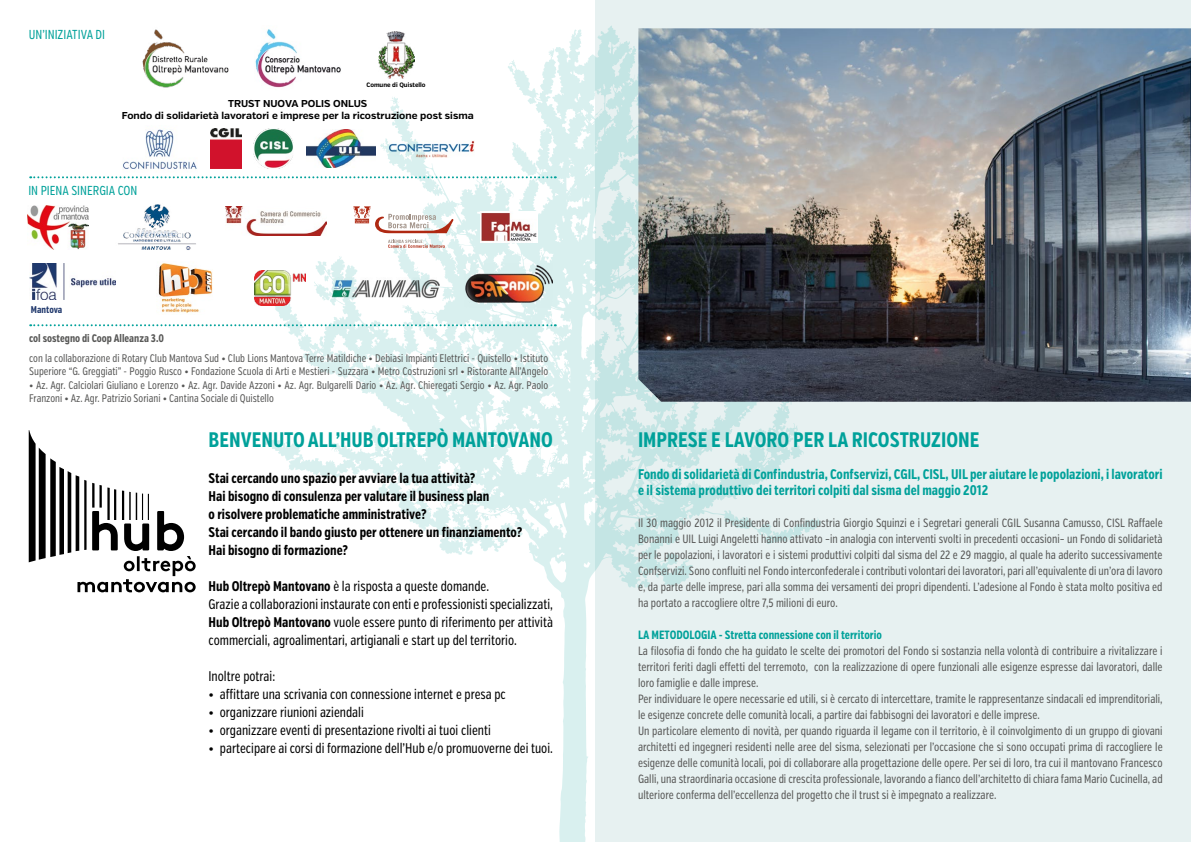
<style>
.page{position:relative;width:1191px;height:842px;background:#fff}
.page>*{position:absolute;margin:0;border:0;box-sizing:border-box;transform-origin:0 0}
.t1{font:700 21px "Verb Comp";color:#00a19a}
.t2{font:14px/18px "Verb Comp";color:#000}
.t3{font:700 14px/18px "Verb Comp";color:#000}
.t4{font:700 14px/16px "Verb Comp";color:#00a19a}
.t5{font:13px "Verb Comp";color:#00a19a}
.t6{font:12px/16px "Verb Comp";color:#575756;text-align:justify}
.t7{font:700 12px "Verb Comp";color:#00a19a}
.t8{font:11px/13.2px "Verb Comp";color:#575756}
.t9{font:700 11px "Verb Comp";color:#575756}
.t10{font:700 10px/12px "Verb";color:#000;text-align:center}
.t11{font:700 9.9px "Verb Comp";letter-spacing:-.005em;color:#21396d}
.t12{font:700 6.4px "Verb Cond";color:#000}
.s1{font-weight:700}
</style>
<div class="page">
<div style="left:595px;top:0;width:596px;height:842px;background:#e7f1f1"></div>
<svg style="left:264px;top:26px;width:557px;height:816px"></svg>
<img style="left:465px;top:263px;width:88px;height:44px">
<img style="left:378px;top:32px;width:36px;height:47px">
<img style="left:211px;top:129px;width:30px;height:39px">
<img style="left:254px;top:129px;width:40px;height:40px">
<img style="left:255px;top:26px;width:86px;height:64px">
<img style="left:123px;top:129px;width:74px;height:41px">
<img style="left:142px;top:29px;width:87px;height:59px">
<img style="left:388px;top:140px;width:86px;height:17px">
<img style="left:307px;top:129px;width:68px;height:38px">
<svg style="left:29px;top:430px;width:167px;height:162px"></svg>
<img style="left:638px;top:28px;width:553px;height:374px">
<img style="left:29px;top:263px;width:86px;height:37px">
<img style="left:255px;top:270px;width:50px;height:36px">
<img style="left:118px;top:204px;width:78px;height:46px">
<img style="left:480px;top:211px;width:57px;height:32px">
<img style="left:333px;top:277px;width:106px;height:22px">
<img style="left:225px;top:206px;width:101px;height:30px">
<svg style="left:388px;top:240px;width:57px;height:8px"></svg>
<svg style="left:353px;top:206px;width:100px;height:27px"></svg>
<img style="left:158px;top:263px;width:55px;height:51px">
<img style="left:28px;top:205px;width:61px;height:44px">
<svg style="left:30px;top:176px;width:526px;height:2px"></svg>
<svg style="left:30px;top:324px;width:526px;height:2px"></svg>
<p class="t5" style="left:29px;top:27px;width:78px">UN’INIZIATIVA DI</p>
<p class="t12" style="left:366px;top:81px;width:61px">Comune di Quistello</p>
<p class="t10" style="left:122px;top:98px;width:353px">TRUST NUOVA POLIS ONLUS<br>Fondo di solidarietà lavoratori e imprese per la ricostruzione post sisma</p>
<p class="t5" style="left:28px;top:183px;width:111px">IN PIENA SINERGIA CON</p>
<p class="t11" style="left:31px;top:304px;width:33px">Mantova</p>
<p class="t9" style="left:29px;top:332px;width:136px">col sostegno di Coop Alleanza 3.0</p>
<p class="t8" style="left:29px;top:352px;width:520px">con la collaborazione di Rotary Club Mantova Sud • Club Lions Mantova Terre Matildiche • Debiasi Impianti Elettrici - Quistello • Istituto<br>Superiore “G. Greggiati” - Poggio Rusco • Fondazione Scuola di Arti e Mestieri - Suzzara • Metro Costruzioni srl • Ristorante All’Angelo</p>
<p class="t8" style="left:29px;top:378px;width:520px">• Az. Agr. Calciolari Giuliano e Lorenzo • Az. Agr. Davide Azzoni • Az. Agr. Bulgarelli Dario • Az. Agr. Chieregati Sergio • Az. Agr. Paolo<br>Franzoni • Az. Agr. Patrizio Soriani • Cantina Sociale di Quistello</p>
<h1 class="t1" style="left:208px;top:427px;width:346px">BENVENUTO ALL’HUB OLTREPÒ MANTOVANO</h1>
<p class="t3" style="left:208px;top:469px;width:315px">Stai cercando uno spazio per avviare la tua attività?<br>Hai bisogno di consulenza per valutare il business plan<br>o risolvere problematiche amministrative?<br>Stai cercando il bando giusto per ottenere un finanziamento?<br>Hai bisogno di formazione?</p>
<p class="t2" style="left:208px;top:577px;width:346px"><span class="s1">Hub Oltrepò Mantovano</span> è la risposta a queste domande.<br>Grazie a collaborazioni instaurate con enti e professionisti specializzati, <span class="s1">Hub Oltrepò Mantovano</span> vuole essere punto di riferimento per attività commerciali, agroalimentari, artigianali e start up del territorio.</p>
<p class="t2" style="left:208px;top:667px;width:68px">Inoltre potrai:</p>
<p class="t2" style="left:208px;top:685px;width:299px">• affittare una scrivania con connessione internet e presa pc</p>
<p class="t2" style="left:208px;top:703px;width:157px">• organizzare riunioni aziendali</p>
<p class="t2" style="left:208px;top:721px;width:284px">• organizzare eventi di presentazione rivolti ai tuoi clienti</p>
<p class="t2" style="left:208px;top:739px;width:346px">• partecipare ai corsi di formazione dell’Hub e/o promuoverne dei tuoi.</p>
<h1 class="t1" style="left:638px;top:427px;width:343px">IMPRESE E LAVORO PER LA RICOSTRUZIONE</h1>
<p class="t4" style="left:638px;top:466px;width:526px">Fondo di solidarietà di Confindustria, Confservizi, CGIL, CISL, UIL per aiutare le popolazioni, i lavoratori e il sistema produttivo dei territori colpiti dal sisma del maggio 2012</p>
<p class="t6" style="left:638px;top:515px;width:526px">Il 30 maggio 2012 il Presidente di Confindustria Giorgio Squinzi e i Segretari generali CGIL Susanna Camusso, CISL Raffaele Bonanni e UIL Luigi Angeletti hanno attivato –in analogia con interventi svolti in precedenti occasioni– un Fondo di solidarietà per le popolazioni, i lavoratori e i sistemi produttivi colpiti dal sisma del 22 e 29 maggio, al quale ha aderito successivamente Confservizi. Sono confluiti nel Fondo interconfederale i contributi volontari dei lavoratori, pari all’equivalente di un’ora di lavoro e, da parte delle imprese, pari alla somma dei versamenti dei propri dipendenti. L’adesione al Fondo è stata molto positiva ed ha portato a raccogliere oltre 7,5 milioni di euro.</p>
<p class="t7" style="left:638px;top:628px;width:245px">LA METODOLOGIA - Stretta connessione con il territorio</p>
<p class="t6" style="left:638px;top:643px;width:526px;text-align:left">La filosofia di fondo che ha guidato le scelte dei promotori del Fondo si sostanzia nella volontà di contribuire a rivitalizzare i territori feriti dagli effetti del terremoto, con la realizzazione di opere funzionali alle esigenze espresse dai lavoratori, dalle loro famiglie e dalle imprese.<br>Per individuare le opere necessarie ed utili, si è cercato di intercettare, tramite le rappresentanze sindacali ed imprenditoriali, le esigenze concrete delle comunità locali, a partire dai fabbisogni dei lavoratori e delle imprese.<br>Un particolare elemento di novità, per quando riguarda il legame con il territorio, è il coinvolgimento di un gruppo di giovani architetti ed ingegneri residenti nelle aree del sisma, selezionati per l’occasione che si sono occupati prima di raccogliere le esigenze delle comunità locali, poi di collaborare alla progettazione delle opere. Per sei di loro, tra cui il mantovano Francesco Galli, una straordinaria occasione di crescita professionale, lavorando a fianco dell’architetto di chiara fama Mario Cucinella, ad ulteriore conferma dell’eccellenza del progetto che il trust si è impegnato a realizzare.</p>
</div>
